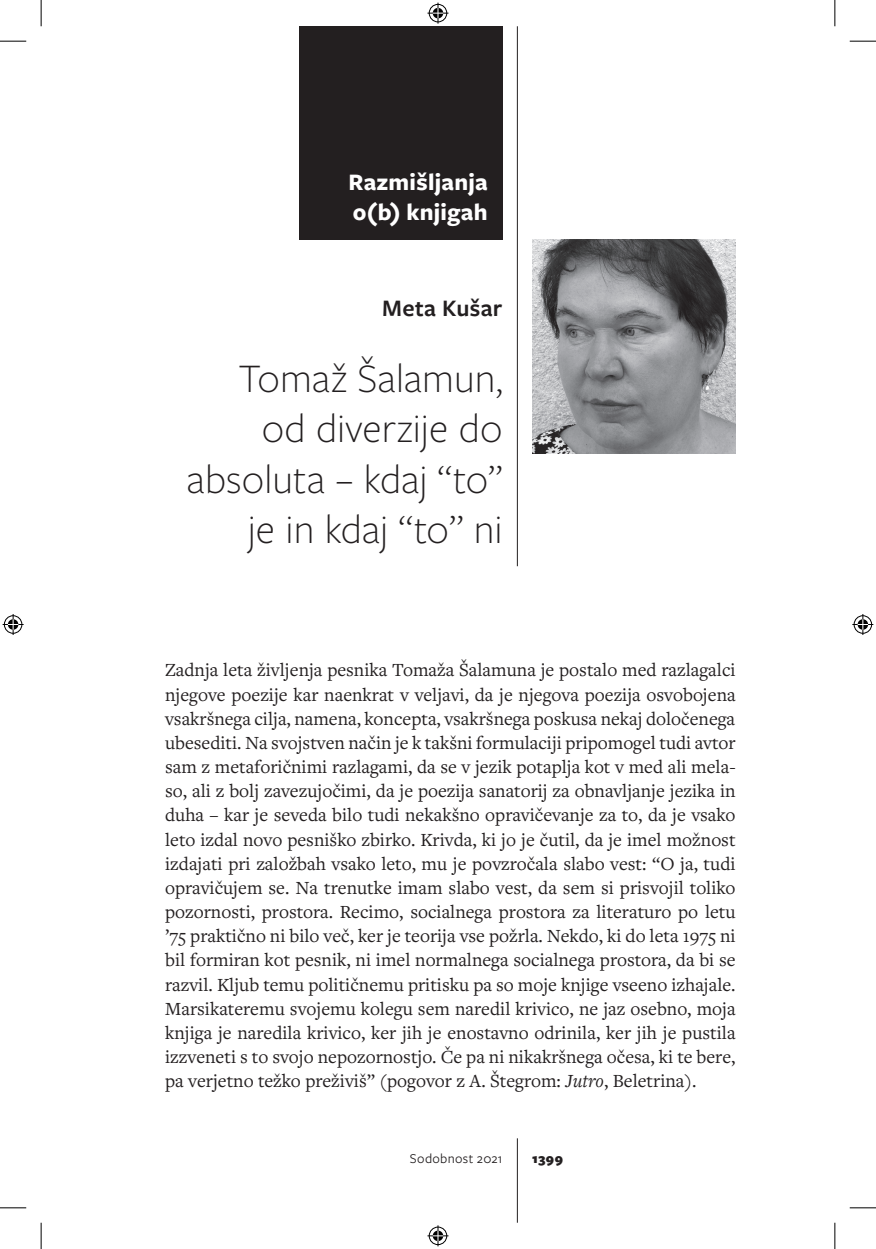
<style>
.page{position:relative;width:876px;height:1249px;background:#fff}
.page>*{position:absolute;margin:0;border:0;box-sizing:border-box;transform-origin:0 0}
.t1{font:300 42px/50.4px "Freight Sans Pro";color:#231f20;text-align:right}
.t2{font:700 24.5px/29.4px "Freight Sans Pro";letter-spacing:.01em;color:#fff}
.t3{font:600 24.5px "Freight Sans Pro";letter-spacing:.015em;color:#231f20}
.t4{font:19.25px/24.2px "Freight Text Pro";color:#231f20;text-align:justify}
.t5{font:14px "Freight Sans Pro";letter-spacing:.025em;color:#231f20}
.t6{font:900 14px "Freight Sans Pro";color:#231f20}
.s1{font-style:italic}
</style>
<div class="page">
<img style="left:532px;top:240px;width:204px;height:213px">
<hr style="left:517px;top:1137px;width:1px;height:85px;background:#231f20">
<hr style="left:517px;top:26px;width:1px;height:540px;background:#231f20">
<div style="left:299px;top:26px;width:203px;height:214px;background:#231f20"></div>
<svg style="left:0;top:41px;width:26px;height:1px"></svg>
<svg style="left:850px;top:41px;width:26px;height:1px"></svg>
<svg style="left:0;top:1207px;width:26px;height:1px"></svg>
<svg style="left:850px;top:1207px;width:26px;height:1px"></svg>
<svg style="left:41px;top:0;width:1px;height:26px"></svg>
<svg style="left:41px;top:1222px;width:1px;height:26px"></svg>
<svg style="left:835px;top:0;width:1px;height:26px"></svg>
<svg style="left:835px;top:1222px;width:1px;height:26px"></svg>
<svg style="left:427px;top:3px;width:21px;height:21px"></svg>
<svg style="left:427px;top:1225px;width:21px;height:20px"></svg>
<svg style="left:3px;top:614px;width:21px;height:21px"></svg>
<svg style="left:852px;top:614px;width:21px;height:21px"></svg>
<p class="t2" style="left:348px;top:167px;width:141px">Razmišljanja o(b) knjigah</p>
<p class="t3" style="left:382px;top:292px;width:122px">Meta Kušar</p>
<h1 class="t1" style="left:187px;top:351px;width:317px">Tomaž Šalamun, od diverzije do absoluta – kdaj “to” je in kdaj “to” ni</h1>
<p class="t4" style="left:165px;top:657px;width:572px">Zadnja leta življenja pesnika Tomaža Šalamuna je postalo med razlagalci njegove poezije kar naenkrat v veljavi, da je njegova poezija osvobojena vsakršnega cilja, namena, koncepta, vsakršnega poskusa nekaj določenega ubesediti. Na svojstven način je k takšni formulaciji pripomogel tudi avtor sam z metaforičnimi razlagami, da se v jezik potaplja kot v med ali mela&shy;so, ali z bolj zavezujočimi, da je poezija sanatorij za obnavljanje jezika in duha – kar je seveda bilo tudi nekakšno opravičevanje za to, da je vsako leto izdal novo pesniško zbirko. Krivda, ki jo je čutil, da je imel možnost izdajati pri založbah vsako leto, mu je povzročala slabo vest: “O ja, tudi opravičujem se. Na trenutke imam slabo vest, da sem si prisvojil toliko pozornosti, prostora. Recimo, socialnega prostora za literaturo po letu ’75 praktično ni bilo več, ker je teorija vse požrla. Nekdo, ki do leta 1975 ni bil formiran kot pesnik, ni imel normalnega socialnega prostora, da bi se razvil. Kljub temu političnemu pritisku pa so moje knjige vseeno izhajale.<br>Marsikateremu svojemu kolegu sem naredil krivico, ne jaz osebno, moja knjiga je naredila krivico, ker jih je enostavno odrinila, ker jih je pustila izzveneti s to svojo nepozornostjo. Če pa ni nikakršnega očesa, ki te bere, pa verjetno težko preživiš” (pogovor z A. Štegrom: <span class="s1">Jutro</span>, Beletrina).</p>
<p class="t5" style="left:410px;top:1148px;width:94px">Sodobnost 2021</p>
<p class="t6" style="left:532px;top:1147px;width:32px">1399</p>
</div>
